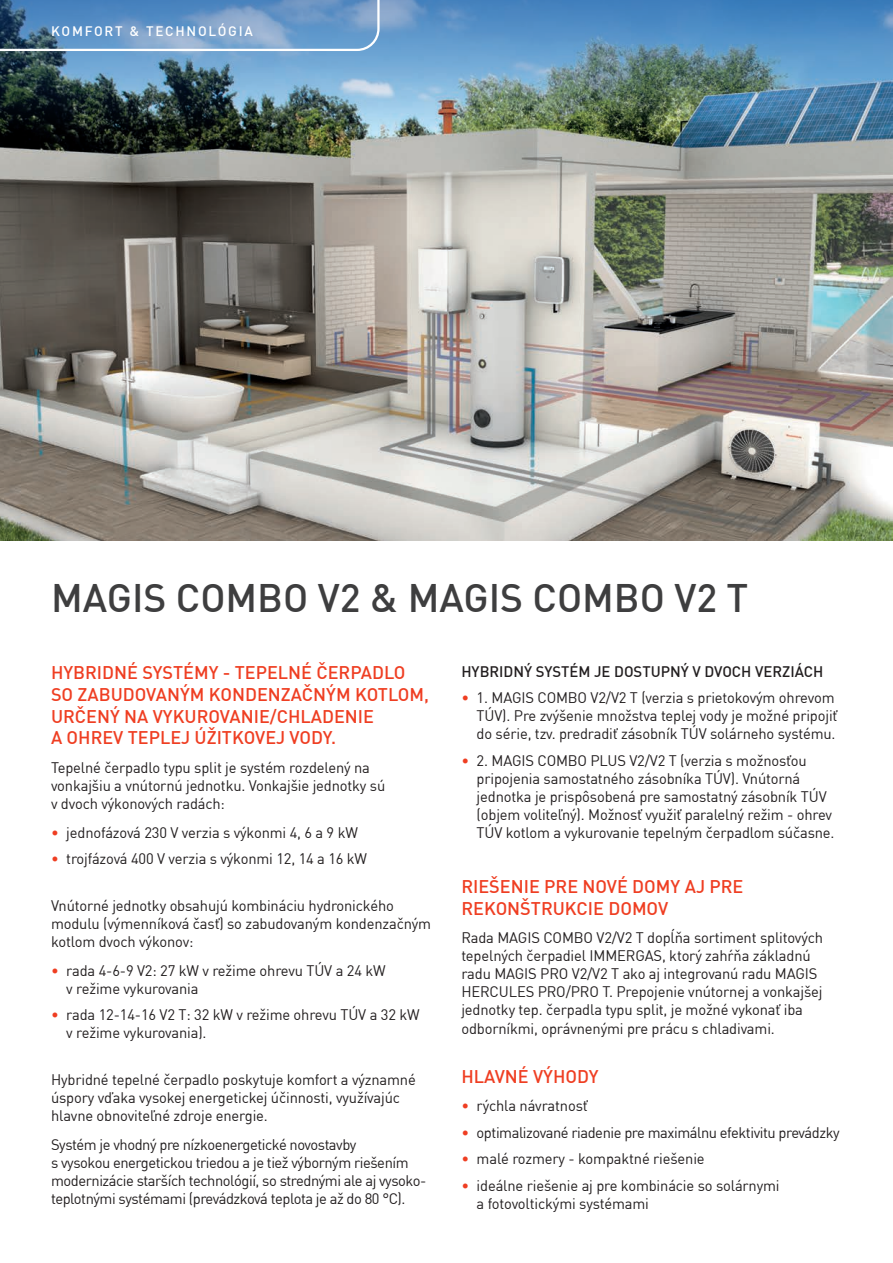
<style>
.page{position:relative;width:893px;height:1263px;background:#fff}
.page>*{position:absolute;margin:0;border:0;box-sizing:border-box;transform-origin:0 0}
.t1{font:500 39px "Unient DINCE";color:#3e3e3f}
.t2{font:500 18px/21.6px "Unient DINCE";color:#ef3e22}
.t3{font:15px/18px "Unient DINCE";letter-spacing:-.01em;color:#231f20}
.t4{font:15px/18px "Unient DINCE";letter-spacing:-.03em;color:#231f20}
.t5{font:500 15px "Unient DINCE";color:#231f20}
.t6{font:500 13.5px "Unient DINCE";letter-spacing:.13em;color:#fff}
.s1{color:#ef3e22}
</style>
<div class="page">
<img style="left:0;top:0;width:893px;height:540px">
<svg style="left:0;top:0;width:381px;height:52px;background:#6a96c1"></svg>
<p class="t6" style="left:51px;top:22px;width:203px">KOMFORT &amp; TECHNOLÓGIA</p>
<h1 class="t1" style="left:51px;top:572px;width:699px">MAGIS COMBO V2 &amp; MAGIS COMBO V2 T</h1>
<p class="t2" style="left:51px;top:661px;width:379px">HYBRIDNÉ SYSTÉMY - TEPELNÉ ČERPADLO SO ZABUDOVANÝM KONDENZAČNÝM KOTLOM, URČENÝ NA VYKUROVANIE/CHLADENIE<br>A OHREV TEPLEJ ÚŽITKOVEJ VODY.</p>
<p class="t3" style="left:51px;top:758px;width:336px">Tepelné čerpadlo typu split je systém rozdelený na vonkajšiu a vnútornú jednotku. Vonkajšie jednotky sú v dvoch výkonových radách:</p>
<p class="t3" style="left:51px;top:823px;width:308px"><span class="s1">•</span> jednofázová 230 V verzia s výkonmi 4, 6 a 9 kW</p>
<p class="t3" style="left:51px;top:849px;width:318px"><span class="s1">•</span> trojfázová 400 V verzia s výkonmi 12, 14 a 16 kW</p>
<p class="t3" style="left:51px;top:896px;width:382px">Vnútorné jednotky obsahujú kombináciu hydronického modulu (výmenníková časť) so zabudovaným kondenzačným kotlom dvoch výkonov:</p>
<p class="t3" style="left:66px;top:961px;width:321px;text-indent:-15px"><span class="s1">•</span> rada 4-6-9 V2: 27 kW v režime ohrevu TÚV a 24 kW v režime vykurovania</p>
<p class="t3" style="left:66px;top:1005px;width:355px;text-indent:-15px"><span class="s1">•</span> rada 12-14-16 V2 T: 32 kW v režime ohrevu TÚV a 32 kW v režime vykurovania).</p>
<p class="t3" style="left:51px;top:1070px;width:366px">Hybridné tepelné čerpadlo poskytuje komfort a významné úspory vďaka vysokej energetickej účinnosti, využívajúc hlavne obnoviteľné zdroje energie.</p>
<p class="t4" style="left:51px;top:1135px;width:377px">Systém je vhodný pre nízkoenergetické novostavby<br>s vysokou energetickou triedou a je tiež výborným riešením modernizácie starších technológií, so strednými ale aj vysoko&shy;teplotnými systémami (prevádzková teplota je až do 80 °C).</p>
<p class="t5" style="left:461px;top:661px;width:364px">HYBRIDNÝ SYSTÉM JE DOSTUPNÝ V DVOCH VERZIÁCH</p>
<p class="t3" style="left:477px;top:688px;width:362px;text-indent:-15px"><span class="s1">•</span> 1. MAGIS COMBO V2/V2 T (verzia s prietokovým ohrevom<br>TÚV). Pre zvýšenie množstva teplej vody je možné pripojiť do série, tzv. predradiť zásobník TÚV solárneho systému.</p>
<p class="t3" style="left:477px;top:751px;width:359px;text-indent:-15px"><span class="s1">•</span> 2. MAGIS COMBO PLUS V2/V2 T (verzia s možnosťou pripojenia samostatného zásobníka TÚV). Vnútorná jednotka je prispôsobená pre samostatný zásobník TÚV (objem voliteľný). Možnosť využiť paralelný režim - ohrev TÚV kotlom a vykurovanie tepelným čerpadlom súčasne.</p>
<p class="t2" style="left:461px;top:875px;width:284px">RIEŠENIE PRE NOVÉ DOMY AJ PRE<br>REKONŠTRUKCIE DOMOV</p>
<p class="t3" style="left:461px;top:929px;width:363px">Rada MAGIS COMBO V2/V2 T dopĺňa sortiment splitových tepelných čerpadiel IMMERGAS, ktorý zahŕňa základnú radu MAGIS PRO V2/V2 T ako aj integrovanú radu MAGIS HERCULES PRO/PRO T. Prepojenie vnútornej a vonkajšej jednotky tep. čerpadla typu split, je možné vykonať iba odborníkmi, oprávnenými pre prácu s chladivami.</p>
<p class="t2" style="left:461px;top:1065px;width:139px">HLAVNÉ VÝHODY</p>
<p class="t3" style="left:461px;top:1096px;width:128px"><span class="s1">•</span> rýchla návratnosť</p>
<p class="t4" style="left:461px;top:1123px;width:380px"><span class="s1">•</span> optimalizované riadenie pre maximálnu efektivitu prevádzky</p>
<p class="t3" style="left:461px;top:1149px;width:245px"><span class="s1">•</span> malé rozmery - kompaktné riešenie</p>
<p class="t3" style="left:477px;top:1176px;width:305px;text-indent:-15px"><span class="s1">•</span> ideálne riešenie aj pre kombinácie so solárnymi a fotovoltickými systémami</p>
</div>
